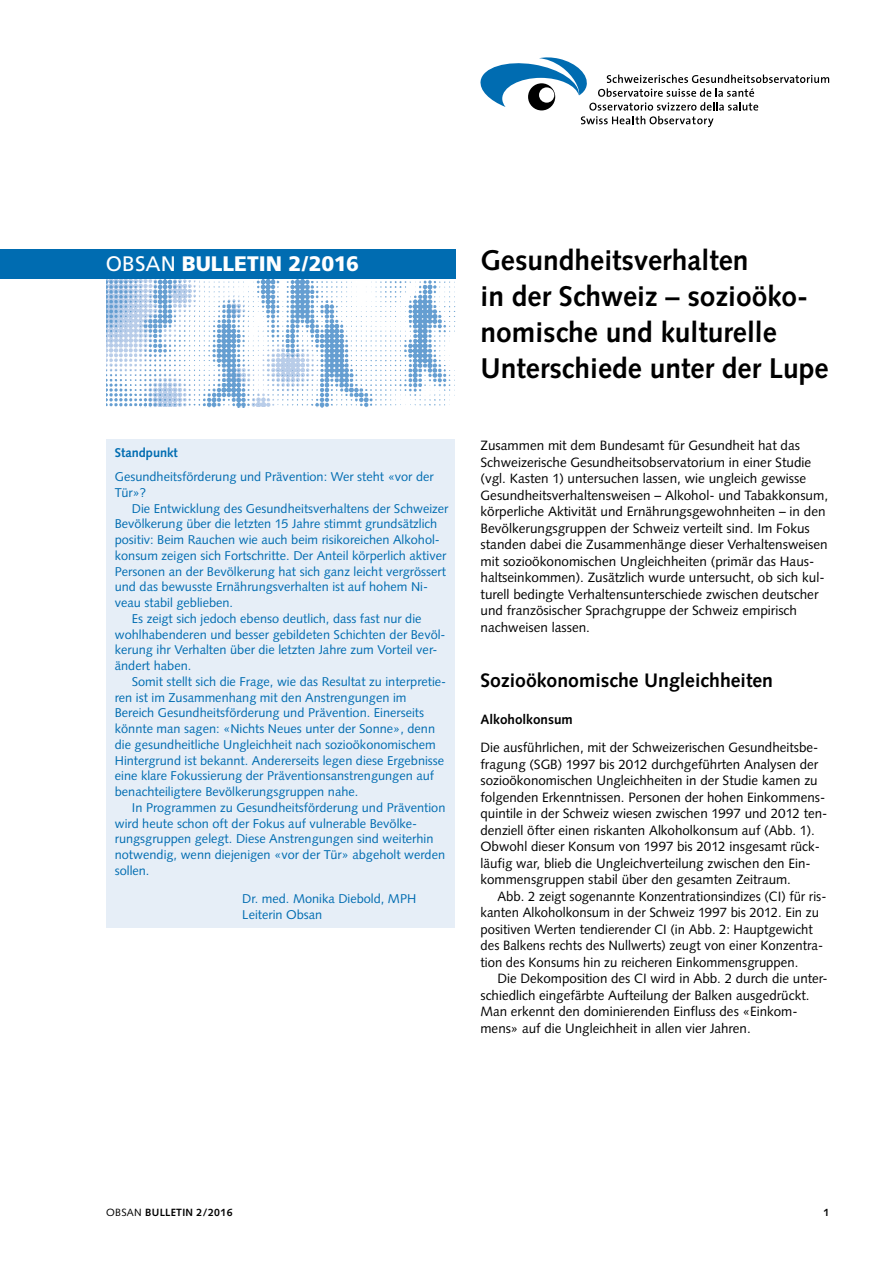
<style>
.page{position:relative;width:893px;height:1263px;background:#fff}
.page>*{position:absolute;margin:0;border:0;box-sizing:border-box;transform-origin:0 0}
.Titel__Kapitel{font:700 28.5px/36px "Syntax LT Std";color:#000}
.t1{font:900 21px "Frutiger LT Std";color:#fff}
.Zwischentitel{font:700 19.5px "Syntax LT Std";color:#000}
.Grundtext_nach_Titel{font:13.5px/16.5px "Syntax LT Std";color:#000}
.Grundtext_DE{font:13.5px/16.5px "Syntax LT Std";color:#000}
.Untertitel_Grunds{font:700 13.5px "Syntax LT Std";color:#000}
.Blau_Grundtext_Einzu{font:12.75px/15.8px "Syntax LT Std";color:#006cb1}
.Blau_Grundtext_nach{font:12.75px/15.8px "Syntax LT Std";color:#006cb1}
.Blau_Titel_Kasten_DT{font:700 12.75px "Syntax LT Std";color:#006cb1}
.t2{font:700 10.5px "Syntax LT Std";letter-spacing:.025em;color:#000}
.s1{font-weight:400}
</style>
<div class="page">
<img style="left:106px;top:279px;width:349px;height:128px">
<div style="left:0;top:249px;width:455px;height:30px;background:#006cb1"></div>
<svg style="left:480px;top:57px;width:349px;height:70px"></svg>
<div style="left:106px;top:439px;width:349px;height:489px;background:#e6eef7"></div>
<p class="t1" style="left:106px;top:251px;width:255px"><span class="s1">OBSAN</span> BULLETIN 2/2016</p>
<p class="Blau_Titel_Kasten_DT" style="left:115px;top:445px;width:65px">Standpunkt</p>
<p class="Blau_Grundtext_nach" style="left:115px;top:469px;width:320px">Gesundheitsförderung und Prävention: Wer steht «vor der<br>Tür»?</p>
<p class="Blau_Grundtext_Einzu" style="left:115px;top:500px;width:335px;text-indent:17px">Die Entwicklung des Gesundheitsverhaltens der Schweizer Bevölkerung über die letzten 15 Jahre stimmt grundsätzlich positiv: Beim Rauchen wie auch beim risikoreichen Alkohol&shy;konsum zeigen sich Fortschritte. Der Anteil körperlich aktiver Personen an der Bevölkerung hat sich ganz leicht vergrössert und das bewusste Ernährungsverhalten ist auf hohem Ni&shy;veau stabil geblieben.</p>
<p class="Blau_Grundtext_Einzu" style="left:115px;top:611px;width:332px;text-indent:17px">Es zeigt sich jedoch ebenso deutlich, dass fast nur die wohlhabenderen und besser gebildeten Schichten der Bevöl&shy;kerung ihr Verhalten über die letzten Jahre zum Vorteil ver&shy;ändert haben.</p>
<p class="Blau_Grundtext_Einzu" style="left:115px;top:674px;width:333px;text-indent:17px">Somit stellt sich die Frage, wie das Resultat zu interpretie&shy;ren ist im Zusammenhang mit den Anstrengungen im Bereich Gesundheitsförderung und Prävention. Einerseits könnte man sagen: «Nichts Neues unter der Sonne», denn die gesundheitliche Ungleichheit nach sozioökonomischem Hintergrund ist bekannt. Andererseits legen diese Ergebnisse eine klare Fokussierung der Präventionsanstrengungen auf benachteiligtere Bevölkerungsgruppen nahe.</p>
<p class="Blau_Grundtext_Einzu" style="left:115px;top:800px;width:332px;text-indent:17px">In Programmen zu Gesundheitsförderung und Prävention wird heute schon oft der Fokus auf vulnerable Bevölke&shy;rungsgruppen gelegt. Diese Anstrengungen sind weiterhin notwendig, wenn diejenigen «vor der Tür» abgeholt werden sollen.</p>
<p class="Blau_Grundtext_Einzu" style="left:242px;top:891px;width:175px">Dr. med. Monika Diebold, MPH</p>
<p class="Blau_Grundtext_Einzu" style="left:242px;top:907px;width:82px">Leiterin Obsan</p>
<p class="Titel__Kapitel" style="left:480px;top:242px;width:350px">Gesundheitsverhalten<br>in der Schweiz – sozioöko&shy;nomische und kulturelle<br>Unterschiede unter der Lupe</p>
<p class="Grundtext_nach_Titel" style="left:480px;top:437px;width:349px">Zusammen mit dem Bundesamt für Gesundheit hat das Schweizerische Gesundheitsobservatorium in einer Studie (vgl. Kasten 1) untersuchen lassen, wie ungleich gewisse Gesundheitsverhaltensweisen – Alkohol- und Tabakkonsum, körperliche Aktivität und Ernährungsgewohnheiten – in den Bevölkerungsgruppen der Schweiz verteilt sind. Im Fokus standen dabei die Zusammenhänge dieser Verhaltensweisen mit sozioökonomischen Ungleichheiten (primär das Haus&shy;haltseinkommen). Zusätzlich wurde untersucht, ob sich kul&shy;turell bedingte Verhaltensunterschiede zwischen deutscher und französischer Sprachgruppe der Schweiz empirisch nachweisen lassen.</p>
<p class="Zwischentitel" style="left:480px;top:669px;width:294px">Sozioökonomische Ungleichheiten</p>
<p class="Untertitel_Grunds" style="left:480px;top:711px;width:94px">Alkoholkonsum</p>
<p class="Grundtext_nach_Titel" style="left:480px;top:739px;width:348px">Die ausführlichen, mit der Schweizerischen Gesundheitsbe&shy;fragung (SGB) 1997 bis 2012 durchgeführten Analysen der sozioökonomischen Ungleichheiten in der Studie kamen zu folgenden Erkenntnissen. Personen der hohen Einkommens&shy;quintile in der Schweiz wiesen zwischen 1997 und 2012 ten&shy;denziell öfter einen riskanten Alkoholkonsum auf (Abb. 1).<br>Obwohl dieser Konsum von 1997 bis 2012 insgesamt rück&shy;läufig war, blieb die Ungleichverteilung zwischen den Ein&shy;kommensgruppen stabil über den gesamten Zeitraum.</p>
<p class="Grundtext_DE" style="left:480px;top:888px;width:347px;text-indent:17px">Abb. 2 zeigt sogenannte Konzentrationsindizes (CI) für ris&shy;kanten Alkoholkonsum in der Schweiz 1997 bis 2012. Ein zu positiven Werten tendierender CI (in Abb. 2: Hauptgewicht des Balkens rechts des Nullwerts) zeugt von einer Konzentra&shy;tion des Konsums hin zu reicheren Einkommensgruppen.</p>
<p class="Grundtext_DE" style="left:480px;top:970px;width:349px;text-indent:17px">Die Dekomposition des CI wird in Abb. 2 durch die unter&shy;schiedlich eingefärbte Aufteilung der Balken ausgedrückt.<br>Man erkennt den dominierenden Einfluss des «Einkom&shy;mens» auf die Ungleichheit in allen vier Jahren.</p>
<p class="t2" style="left:106px;top:1206px;width:128px"><span class="s1">OBSAN</span> BULLETIN 2/2016</p>
<p class="t2" style="left:823px;top:1206px;width:7px">1</p>
</div>
